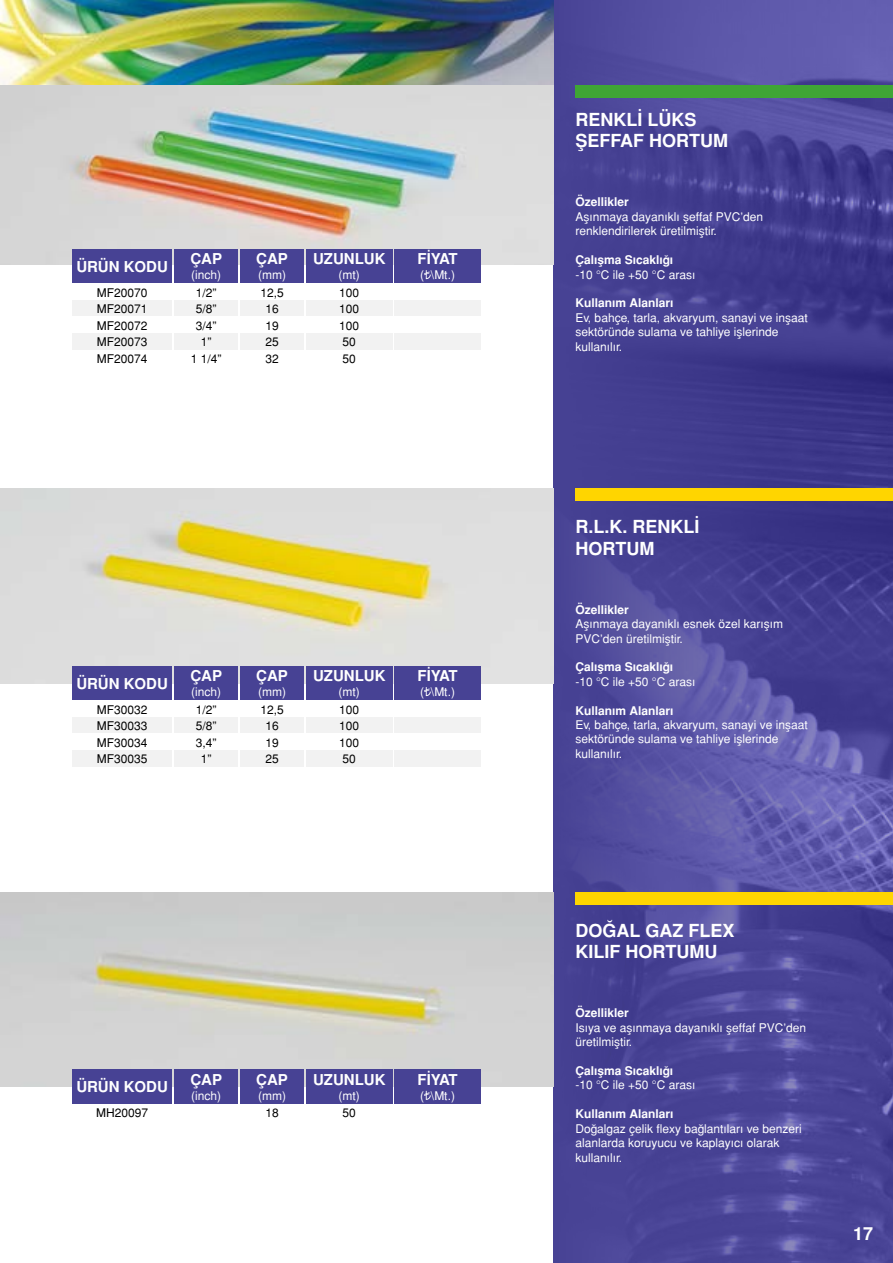
<style>
.page{position:relative;width:893px;height:1263px;background:#fff}
.page>*{position:absolute;margin:0;border:0;box-sizing:border-box;transform-origin:0 0}
.t1{font:700 18px/21.6px "Helvetica Tr";color:#fff}
.t2{font:700 15px "Helvetica Tr";color:#fff}
.t3{font:12px/14.4px "Helvetica Normal Tr";color:#fff}
.t4{font:12px/16.5px "Helvetica Normal Tr";color:#000;text-align:center}
.t5{font:700 12px "Helvetica Tr";color:#fff}
</style>
<div class="page">
<img style="left:553px;top:0;width:340px;height:1263px">
<img style="left:0;top:0;width:553px;height:85px">
<img style="left:0;top:85px;width:553px;height:180px">
<img style="left:0;top:489px;width:553px;height:194px">
<img style="left:0;top:892px;width:553px;height:195px">
<div style="left:72px;top:666px;width:100px;height:34px;background:#474294"></div>
<div style="left:174px;top:666px;width:64px;height:34px;background:#474294"></div>
<div style="left:240px;top:666px;width:64px;height:34px;background:#474294"></div>
<div style="left:306px;top:666px;width:86px;height:34px;background:#474294"></div>
<div style="left:72px;top:717px;width:100px;height:16px;background:#f2f2f2"></div>
<div style="left:72px;top:750px;width:100px;height:16px;background:#f2f2f2"></div>
<div style="left:174px;top:717px;width:64px;height:16px;background:#f2f2f2"></div>
<div style="left:174px;top:750px;width:64px;height:16px;background:#f2f2f2"></div>
<div style="left:240px;top:717px;width:64px;height:16px;background:#f2f2f2"></div>
<div style="left:240px;top:750px;width:64px;height:16px;background:#f2f2f2"></div>
<div style="left:306px;top:717px;width:86px;height:16px;background:#f2f2f2"></div>
<div style="left:306px;top:750px;width:86px;height:16px;background:#f2f2f2"></div>
<div style="left:394px;top:666px;width:87px;height:34px;background:#474294"></div>
<div style="left:394px;top:717px;width:87px;height:16px;background:#f2f2f2"></div>
<div style="left:394px;top:750px;width:87px;height:16px;background:#f2f2f2"></div>
<svg style="left:424px;top:687px;width:7px;height:9px"></svg>
<div style="left:72px;top:249px;width:100px;height:34px;background:#474294"></div>
<div style="left:174px;top:249px;width:64px;height:34px;background:#474294"></div>
<div style="left:240px;top:249px;width:64px;height:34px;background:#474294"></div>
<div style="left:306px;top:249px;width:86px;height:34px;background:#474294"></div>
<div style="left:72px;top:300px;width:100px;height:16px;background:#f2f2f2"></div>
<div style="left:72px;top:333px;width:100px;height:16px;background:#f2f2f2"></div>
<div style="left:174px;top:300px;width:64px;height:16px;background:#f2f2f2"></div>
<div style="left:174px;top:333px;width:64px;height:16px;background:#f2f2f2"></div>
<div style="left:240px;top:300px;width:64px;height:16px;background:#f2f2f2"></div>
<div style="left:240px;top:333px;width:64px;height:16px;background:#f2f2f2"></div>
<div style="left:306px;top:300px;width:86px;height:16px;background:#f2f2f2"></div>
<div style="left:306px;top:333px;width:86px;height:16px;background:#f2f2f2"></div>
<div style="left:394px;top:249px;width:87px;height:34px;background:#474294"></div>
<div style="left:394px;top:300px;width:87px;height:16px;background:#f2f2f2"></div>
<div style="left:394px;top:333px;width:87px;height:16px;background:#f2f2f2"></div>
<svg style="left:424px;top:270px;width:7px;height:9px"></svg>
<div style="left:575px;top:892px;width:318px;height:12px;background:#ffd500"></div>
<div style="left:575px;top:489px;width:318px;height:12px;background:#ffd500"></div>
<div style="left:575px;top:85px;width:318px;height:12px;background:#3fa535"></div>
<div style="left:72px;top:1069px;width:100px;height:35px;background:#474294"></div>
<div style="left:174px;top:1069px;width:64px;height:35px;background:#474294"></div>
<div style="left:240px;top:1069px;width:64px;height:35px;background:#474294"></div>
<div style="left:306px;top:1069px;width:86px;height:35px;background:#474294"></div>
<div style="left:394px;top:1069px;width:87px;height:35px;background:#474294"></div>
<svg style="left:424px;top:1091px;width:7px;height:9px"></svg>
<h1 class="t1" style="left:575px;top:109px;width:154px">RENKLİ LÜKS<br>ŞEFFAF HORTUM</h1>
<p class="t2" style="left:190px;top:250px;width:33px">ÇAP</p>
<p class="t3" style="left:191px;top:267px;width:31px">(inch)</p>
<p class="t2" style="left:256px;top:250px;width:33px">ÇAP</p>
<p class="t3" style="left:258px;top:267px;width:29px">(mm)</p>
<p class="t2" style="left:313px;top:250px;width:74px">UZUNLUK</p>
<p class="t3" style="left:339px;top:267px;width:23px">(mt)</p>
<p class="t2" style="left:76px;top:257px;width:93px">ÜRÜN KODU</p>
<p class="t4" style="left:97px;top:284px;width:52px;text-align:justify">MF20070<br>MF20071<br>MF20072<br>MF20073<br>MF20074</p>
<p class="t4" style="left:191px;top:284px;width:32px">1/2”<br>5/8”<br>3/4”<br>1”<br>1 1/4”</p>
<p class="t4" style="left:260px;top:284px;width:25px">12,5<br>16<br>19<br>25<br>32</p>
<p class="t4" style="left:339px;top:284px;width:22px;text-align:left">100<br>100<br>100<br>50<br>50</p>
<p class="t2" style="left:418px;top:250px;width:42px">FİYAT</p>
<p class="t3" style="left:420px;top:267px;width:36px">( \Mt.)</p>
<p class="t5" style="left:575px;top:195px;width:55px">Özellikler</p>
<p class="t3" style="left:575px;top:209px;width:189px">Aşınmaya dayanıklı şeffaf PVC’den renklendirilerek üretilmiştir.</p>
<p class="t5" style="left:575px;top:253px;width:99px">Çalışma Sıcaklığı</p>
<p class="t3" style="left:575px;top:267px;width:121px">-10 °C ile +50 °C arası</p>
<p class="t5" style="left:575px;top:296px;width:99px">Kullanım Alanları</p>
<p class="t3" style="left:575px;top:310px;width:234px">Ev, bahçe, tarla, akvaryum, sanayi ve inşaat sektöründe sulama ve tahliye işlerinde kullanılır.</p>
<h1 class="t1" style="left:575px;top:516px;width:126px">R.L.K. RENKLİ<br>HORTUM</h1>
<p class="t2" style="left:190px;top:667px;width:33px">ÇAP</p>
<p class="t3" style="left:191px;top:684px;width:31px">(inch)</p>
<p class="t2" style="left:256px;top:667px;width:33px">ÇAP</p>
<p class="t3" style="left:258px;top:684px;width:29px">(mm)</p>
<p class="t2" style="left:313px;top:667px;width:74px">UZUNLUK</p>
<p class="t3" style="left:339px;top:684px;width:23px">(mt)</p>
<p class="t2" style="left:76px;top:674px;width:93px">ÜRÜN KODU</p>
<p class="t4" style="left:97px;top:701px;width:52px;text-align:justify">MF30032<br>MF30033<br>MF30034<br>MF30035</p>
<p class="t4" style="left:196px;top:701px;width:22px">1/2”<br>5/8”<br>3,4”<br>1”</p>
<p class="t4" style="left:260px;top:701px;width:25px">12,5<br>16<br>19<br>25</p>
<p class="t4" style="left:339px;top:701px;width:22px;text-align:justify">100<br>100<br>100<br>50</p>
<p class="t2" style="left:418px;top:667px;width:42px">FİYAT</p>
<p class="t3" style="left:420px;top:684px;width:36px">( \Mt.)</p>
<p class="t5" style="left:575px;top:602px;width:55px">Özellikler</p>
<p class="t3" style="left:575px;top:617px;width:209px">Aşınmaya dayanıklı esnek özel karışım<br>PVC’den üretilmiştir.</p>
<p class="t5" style="left:575px;top:660px;width:99px">Çalışma Sıcaklığı</p>
<p class="t3" style="left:575px;top:674px;width:121px">-10 °C ile +50 °C arası</p>
<p class="t5" style="left:575px;top:703px;width:99px">Kullanım Alanları</p>
<p class="t3" style="left:575px;top:717px;width:234px">Ev, bahçe, tarla, akvaryum, sanayi ve inşaat sektöründe sulama ve tahliye işlerinde kullanılır.</p>
<h1 class="t1" style="left:575px;top:919px;width:161px">DOĞAL GAZ FLEX<br>KILIF HORTUMU</h1>
<p class="t2" style="left:190px;top:1071px;width:33px">ÇAP</p>
<p class="t3" style="left:191px;top:1088px;width:31px">(inch)</p>
<p class="t2" style="left:256px;top:1071px;width:33px">ÇAP</p>
<p class="t3" style="left:258px;top:1088px;width:29px">(mm)</p>
<p class="t2" style="left:313px;top:1071px;width:74px">UZUNLUK</p>
<p class="t3" style="left:339px;top:1088px;width:23px">(mt)</p>
<p class="t2" style="left:76px;top:1078px;width:93px">ÜRÜN KODU</p>
<p class="t4" style="left:96px;top:1105px;width:54px">MH20097</p>
<p class="t4" style="left:265px;top:1105px;width:15px">18</p>
<p class="t4" style="left:343px;top:1105px;width:15px">50</p>
<p class="t2" style="left:418px;top:1071px;width:42px">FİYAT</p>
<p class="t3" style="left:420px;top:1088px;width:36px">( \Mt.)</p>
<p class="t5" style="left:575px;top:1006px;width:55px">Özellikler</p>
<p class="t3" style="left:575px;top:1020px;width:232px">Isıya ve aşınmaya dayanıklı şeffaf PVC’den üretilmiştir.</p>
<p class="t5" style="left:575px;top:1064px;width:99px">Çalışma Sıcaklığı</p>
<p class="t3" style="left:575px;top:1078px;width:121px">-10 °C ile +50 °C arası</p>
<p class="t5" style="left:575px;top:1107px;width:99px">Kullanım Alanları</p>
<p class="t3" style="left:575px;top:1121px;width:228px">Doğalgaz çelik flexy bağlantıları ve benzeri alanlarda koruyucu ve kaplayıcı olarak kullanılır.</p>
<h1 class="t1" style="left:853px;top:1222px;width:22px">17</h1>
</div>
